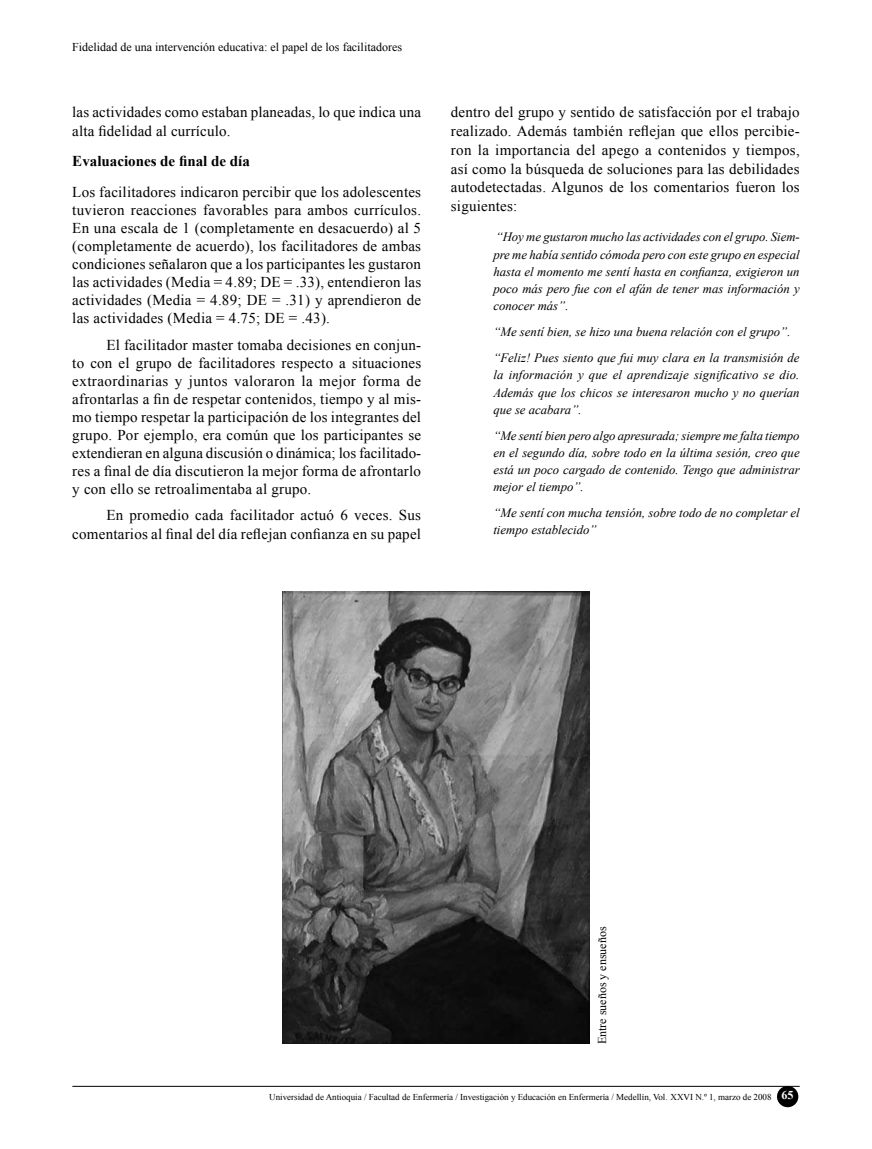
<style>
.page{position:relative;width:872px;height:1149px;background:#fff}
.page>*{position:absolute;margin:0;border:0;box-sizing:border-box;transform-origin:0 0}
.t1{font:15px/18px "Times New Roman";letter-spacing:.015em;color:#000;text-align:justify}
.t2{font:700 15px "Times New Roman";color:#000}
.t3{font:italic 12.75px/17.2px "Times New Roman";color:#000;text-align:justify}
.t4{font:12px "Times New Roman";color:#000}
.t5{font:9px "Times New Roman";color:#000}
.s1{font-weight:700;font-size:12px;color:#fff}
</style>
<div class="page">
<hr style="left:72px;top:1085px;width:727px;height:1px;background:#000">
<div style="left:777px;top:1085px;width:21px;height:21px;background:#000;border-radius:50%"></div>
<img style="left:283px;top:591px;width:306px;height:451px">
<p class="t4" style="left:72px;top:39px;width:331px">Fidelidad de una intervención educativa: el papel de los facilitadores</p>
<p class="t1" style="left:72px;top:102px;width:350px;line-height:18.8px">las actividades como estaban planeadas, lo que indica una alta fidelidad al currículo.</p>
<p class="t2" style="left:72px;top:151px;width:179px">Evaluaciones de final de día</p>
<p class="t1" style="left:72px;top:183px;width:350px">Los facilitadores indicaron percibir que los adolescentes tuvieron reacciones favorables para ambos currículos.<br>En una escala de 1 (completamente en desacuerdo) al 5 (completamente de acuerdo), los facilitadores de ambas condiciones señalaron que a los participantes les gustaron las actividades (Media = 4.89; DE = .33), entendieron las actividades (Media = 4.89; DE = .31) y aprendieron de las actividades (Media = 4.75; DE = .43).</p>
<p class="t1" style="left:72px;top:335px;width:350px;text-indent:34px">El facilitador master tomaba decisiones en conjun&shy;to con el grupo de facilitadores respecto a situaciones extraordinarias y juntos valoraron la mejor forma de afrontarlas a fin de respetar contenidos, tiempo y al mis&shy;mo tiempo respetar la participación de los integrantes del grupo. Por ejemplo, era común que los participantes se extendieran en alguna discusión o dinámica; los facilitado&shy;res a final de día discutieron la mejor forma de afrontarlo y con ello se retroalimentaba al grupo.</p>
<p class="t1" style="left:72px;top:505px;width:350px;line-height:18.9px;text-align:right">En promedio cada facilitador actuó 6 veces. Sus comentarios al final del día reflejan confianza en su papel</p>
<p class="t1" style="left:451px;top:102px;width:350px;line-height:18.9px">dentro del grupo y sentido de satisfacción por el trabajo realizado. Además también reflejan que ellos percibie&shy;ron la importancia del apego a contenidos y tiempos, así como la búsqueda de soluciones para las debilidades autodetectadas. Algunos de los comentarios fueron los siguientes:</p>
<p class="t3" style="left:493px;top:228px;width:308px">“Hoy me gustaron mucho las actividades con el grupo. Siem&shy;pre me había sentido cómoda pero con este grupo en especial hasta el momento me sentí hasta en confianza, exigieron un poco más pero fue con el afán de tener mas información y conocer más”.</p>
<p class="t3" style="left:493px;top:318px;width:308px;line-height:25.8px">“Me sentí bien, se hizo una buena relación con el grupo”. “Feliz! Pues siento que fui muy clara en la transmisión de</p>
<p class="t3" style="left:493px;top:366px;width:308px">la información y que el aprendizaje significativo se dio.<br>Además que los chicos se interesaron mucho y no querían que se acabara”.</p>
<p class="t3" style="left:493px;top:426px;width:308px">“Me sentí bien pero algo apresurada; siempre me falta tiempo en el segundo día, sobre todo en la última sesión, creo que está un poco cargado de contenido. Tengo que administrar mejor el tiempo”.</p>
<p class="t3" style="left:493px;top:504px;width:308px">“Me sentí con mucha tensión, sobre todo de no completar el tiempo establecido”</p>
<p class="t4" style="left:594px;top:1043px;width:119px;rotate:-90deg">Entre sueños y ensueños</p>
<p class="t5" style="left:269px;top:1090px;width:526px">Universidad de Antioquia / Facultad de Enfermería / Investigación y Educación en Enfermería / Medellín, Vol. XXVI N.º 1, marzo de 2008 <span class="s1">65</span></p>
</div>
